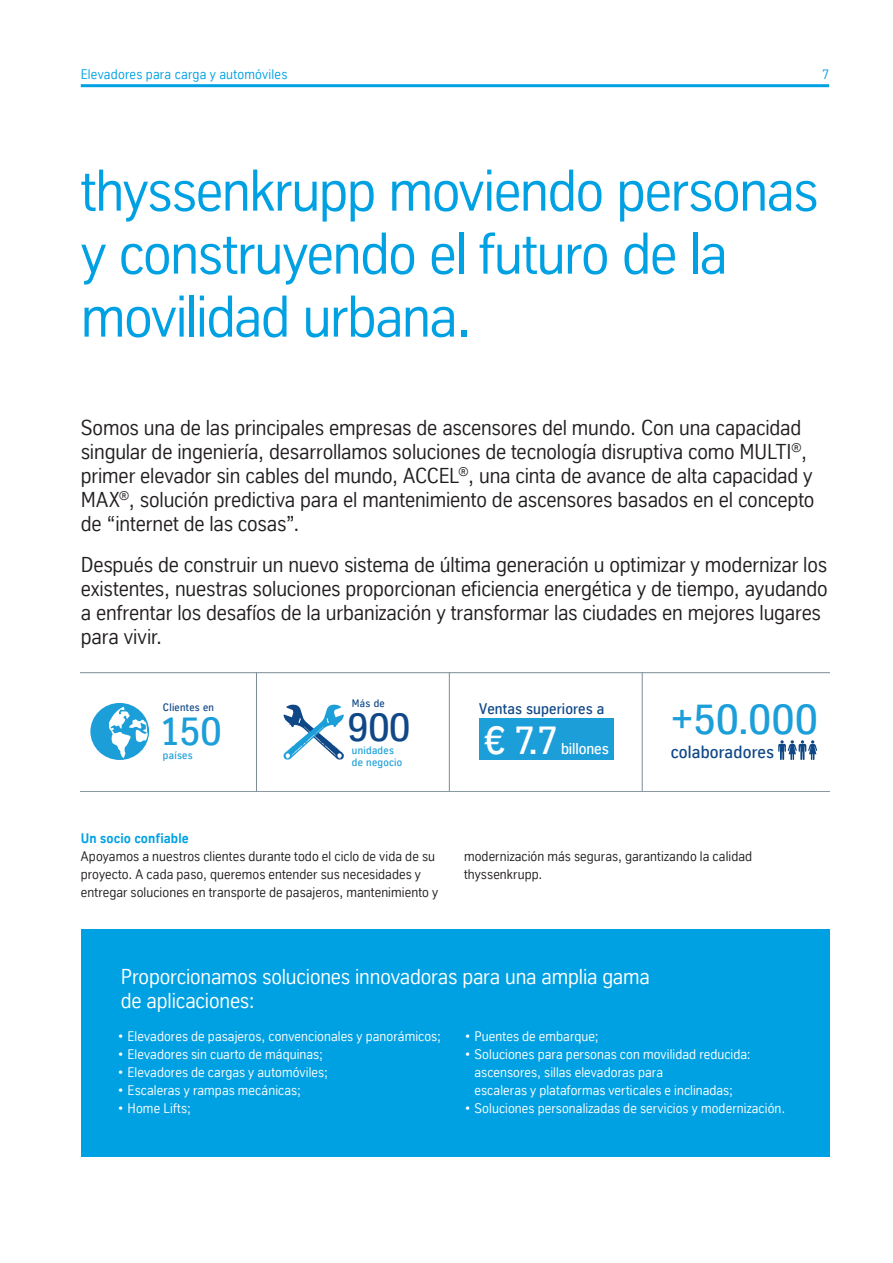
<style>
.page{position:relative;width:893px;height:1263px;background:#fff}
.page>*{position:absolute;margin:0;border:0;box-sizing:border-box;transform-origin:0 0}
.t1{font:57px/63px "TK Type";letter-spacing:-.025em;color:#00a1e3}
.t2{font:500 41.7px "TK Type";color:#1c9ed9}
.t3{font:500 39px "TK Type";color:#fff}
.t4{font:500 39px "TK Type";color:#1c9ed9}
.t5{font:500 39px "TK Type";color:#104887}
.t6{font:21px/24px "TK Type";letter-spacing:-.005em;color:#231f20}
.t7{font:21px/24px "TK Type";letter-spacing:-.01em;color:#fff}
.t8{font:500 17.25px "TK Type";letter-spacing:.01em;color:#104887}
.t9{font:500 15.3px "TK Type";letter-spacing:-.01em;color:#fff}
.t10{font:500 15px "TK Type";letter-spacing:.01em;color:#104887}
.t11{font:13.5px/18px "TK Type";letter-spacing:.005em;color:#fff}
.t12{font:13.5px/18px "TK Type";letter-spacing:.005em;color:#231f20}
.t13{font:13.5px "TK Type";letter-spacing:.015em;color:#00a1e3}
.t14{font:700 13.5px "TK Type";letter-spacing:.01em;color:#00a1e3}
.t15{font:500 10.5px/12.6px "TK Type";letter-spacing:.03em;color:#1c9ed9}
.t16{font:500 10.5px "TK Type";letter-spacing:.03em;color:#104887}
</style>
<div class="page">
<hr style="left:81px;top:84px;width:748px;height:3px;background:#00a1e3">
<svg style="left:90px;top:703px;width:59px;height:57px"></svg>
<svg style="left:283px;top:704px;width:61px;height:56px"></svg>
<svg style="left:778px;top:740px;width:39px;height:20px"></svg>
<div style="left:479px;top:718px;width:135px;height:42px;background:#1c9ed9"></div>
<hr style="left:449px;top:672px;width:1px;height:119px;background:#7b8c95">
<hr style="left:81px;top:672px;width:748px;height:1px;background:#7b8c95">
<hr style="left:81px;top:791px;width:748px;height:1px;background:#7c8e97">
<hr style="left:256px;top:672px;width:1px;height:119px;background:#7b8c95">
<hr style="left:642px;top:672px;width:1px;height:119px;background:#7b8c95">
<div style="left:81px;top:929px;width:748px;height:228px;background:#00a1e3"></div>
<p class="t13" style="left:81px;top:66px;width:208px">Elevadores para carga y automóviles</p>
<p class="t13" style="left:822px;top:66px;width:9px">7</p>
<h1 class="t1" style="left:81px;top:159px;width:739px">thyssenkrupp moviendo personas y construyendo el futuro de la movilidad urbana.</h1>
<p class="t6" style="left:81px;top:416px;width:735px">Somos una de las principales empresas de ascensores del mundo. Con una capacidad singular de ingeniería, desarrollamos soluciones de tecnología disruptiva como MULTI<sup>®</sup>, primer elevador sin cables del mundo, ACCEL<sup>®</sup>, una cinta de avance de alta capacidad y MAX<sup>®</sup>, solución predictiva para el mantenimiento de ascensores basados en el concepto de “internet de las cosas”.</p>
<p class="t6" style="left:81px;top:553px;width:748px">Después de construir un nuevo sistema de última generación u optimizar y modernizar los existentes, nuestras soluciones proporcionan eficiencia energética y de tiempo, ayudando a enfrentar los desafíos de la urbanización y transformar las ciudades en mejores lugares para vivir.</p>
<p class="t16" style="left:352px;top:698px;width:34px">Más de</p>
<p class="t10" style="left:479px;top:700px;width:127px">Ventas superiores a</p>
<p class="t15" style="left:352px;top:744px;width:52px">unidades de negocio</p>
<p class="t16" style="left:163px;top:702px;width:53px">Clientes en</p>
<h3 class="t4" style="left:159px;top:710px;width:64px">150</h3>
<h3 class="t5" style="left:347px;top:705px;width:64px">900</h3>
<p class="t15" style="left:163px;top:749px;width:31px">países</p>
<h2 class="t2" style="left:671px;top:696px;width:148px">+50.000</h2>
<h3 class="t3" style="left:484px;top:718px;width:76px">€ 7 .7</h3>
<p class="t9" style="left:561px;top:740px;width:49px">billones</p>
<p class="t8" style="left:671px;top:742px;width:105px">colaboradores</p>
<p class="t14" style="left:81px;top:831px;width:110px">Un socio confiable</p>
<p class="t12" style="left:81px;top:847px;width:359px">Apoyamos a nuestros clientes durante todo el ciclo de vida de su proyecto. A cada paso, queremos entender sus necesidades y entregar soluciones en transporte de pasajeros, mantenimiento y</p>
<p class="t12" style="left:464px;top:847px;width:290px">modernización más seguras, garantizando la calidad thyssenkrupp.</p>
<p class="t7" style="left:121px;top:965px;width:530px">Proporcionamos soluciones innovadoras para una amplia gama de aplicaciones:</p>
<p class="t11" style="left:118px;top:1027px;width:325px">• Elevadores de pasajeros, convencionales y panorámicos;</p>
<p class="t11" style="left:118px;top:1045px;width:207px">• Elevadores sin cuarto de máquinas;</p>
<p class="t11" style="left:118px;top:1063px;width:212px">• Elevadores de cargas y automóviles;</p>
<p class="t11" style="left:118px;top:1081px;width:185px">• Escaleras y rampas mecánicas;</p>
<p class="t11" style="left:118px;top:1099px;width:75px">• Home Lifts;</p>
<p class="t11" style="left:465px;top:1027px;width:136px">• Puentes de embarque;</p>
<p class="t11" style="left:474px;top:1045px;width:278px;text-indent:-10px">• Soluciones para personas con movilidad reducida: ascensores, sillas elevadoras para<br>escaleras y plataformas verticales e inclinadas;</p>
<p class="t11" style="left:465px;top:1099px;width:322px">• Soluciones personalizadas de servicios y modernización.</p>
</div>
